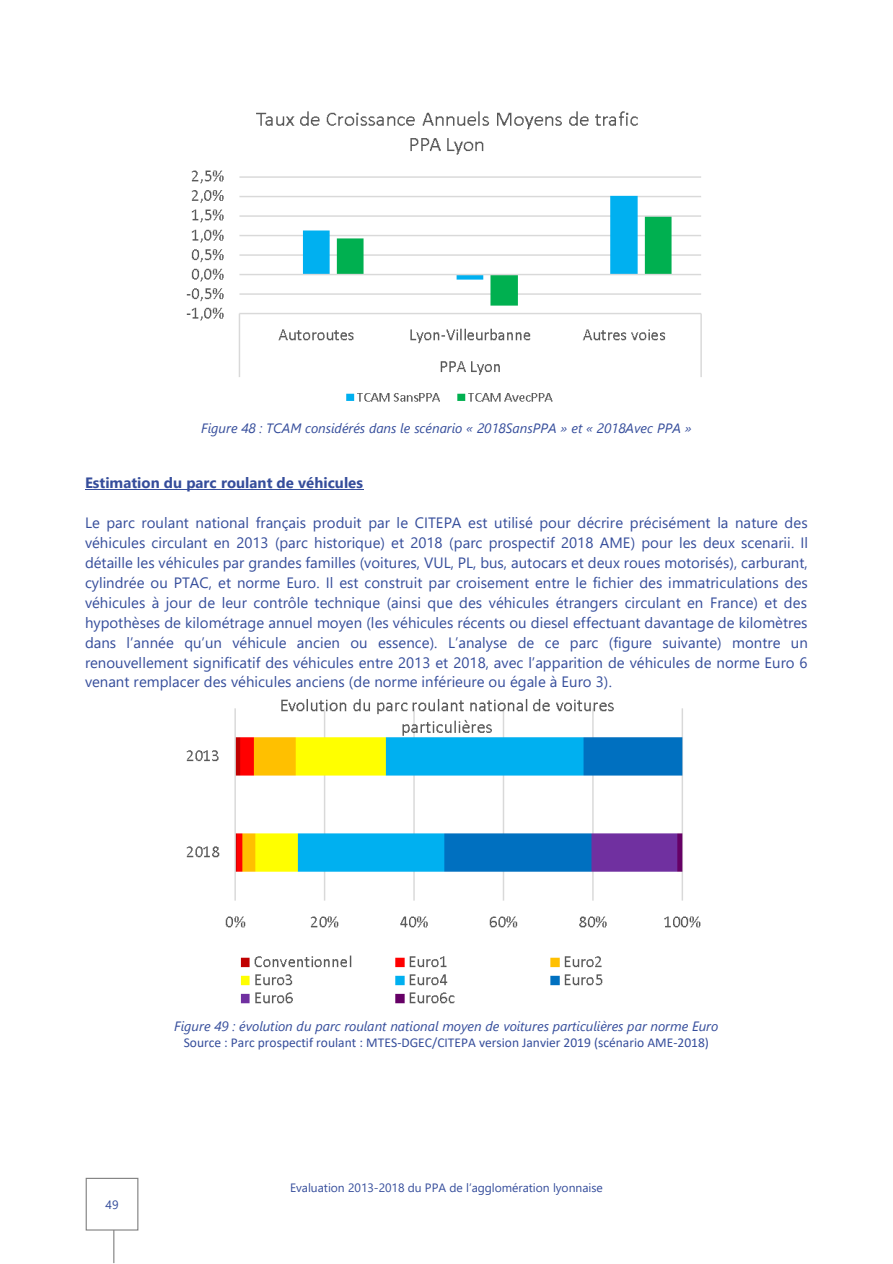
<style>
.page{position:relative;width:893px;height:1264px;background:#fff}
.page>*{position:absolute;margin:0;border:0;box-sizing:border-box;transform-origin:0 0}
.t1{font:15px/20px "Segoe UI";color:#354d9b;text-align:justify}
.t2{font:700 15px "Segoe UI";color:#354d9b}
.t3{font:italic 13.5px "Segoe UI";color:#354d9b}
.t4{font:13.5px "Calibri";color:#354d9b}
.t5{font:12px "Segoe UI";color:#354d9b}
</style>
<div class="page">
<hr style="left:113px;top:1229px;width:1px;height:33px;background:#7f7f7f">
<div style="left:86px;top:1177px;width:52px;height:53px;border:1px solid #7f7f7f"></div>
<img style="left:87px;top:1183px;width:50px;height:40px">
<hr style="left:85px;top:489px;width:278px;height:1px;background:#354d9b">
<img style="left:186px;top:111px;width:516px;height:291px">
<img style="left:186px;top:699px;width:515px;height:305px">
<p class="t3" style="left:201px;top:418px;width:492px">Figure 48 : TCAM considérés dans le scénario « 2018SansPPA » et « 2018Avec PPA »</p>
<p class="t2" style="left:85px;top:471px;width:279px">Estimation du parc roulant de véhicules</p>
<p class="t1" style="left:85px;top:511px;width:724px">Le parc roulant national français produit par le CITEPA est utilisé pour décrire précisément la nature des véhicules circulant en 2013 (parc historique) et 2018 (parc prospectif 2018 AME) pour les deux scenarii. Il détaille les véhicules par grandes familles (voitures, VUL, PL, bus, autocars et deux roues motorisés), carburant, cylindrée ou PTAC, et norme Euro. Il est construit par croisement entre le fichier des immatriculations des véhicules à jour de leur contrôle technique (ainsi que des véhicules étrangers circulant en France) et des hypothèses de kilométrage annuel moyen (les véhicules récents ou diesel effectuant davantage de kilomètres dans l’année qu’un véhicule ancien ou essence). L’analyse de ce parc (figure suivante) montre un renouvellement significatif des véhicules entre 2013 et 2018, avec l’apparition de véhicules de norme Euro 6 venant remplacer des véhicules anciens (de norme inférieure ou égale à Euro 3).</p>
<p class="t3" style="left:174px;top:1016px;width:545px">Figure 49 : évolution du parc roulant national moyen de voitures particulières par norme Euro</p>
<p class="t4" style="left:184px;top:1036px;width:526px">Source : Parc prospectif roulant : MTES-DGEC/CITEPA version Janvier 2019 (scénario AME-2018)</p>
<p class="t5" style="left:106px;top:1196px;width:14px">49</p>
<p class="t5" style="left:290px;top:1178px;width:314px">Evaluation 2013-2018 du PPA de l’agglomération lyonnaise</p>
</div>
